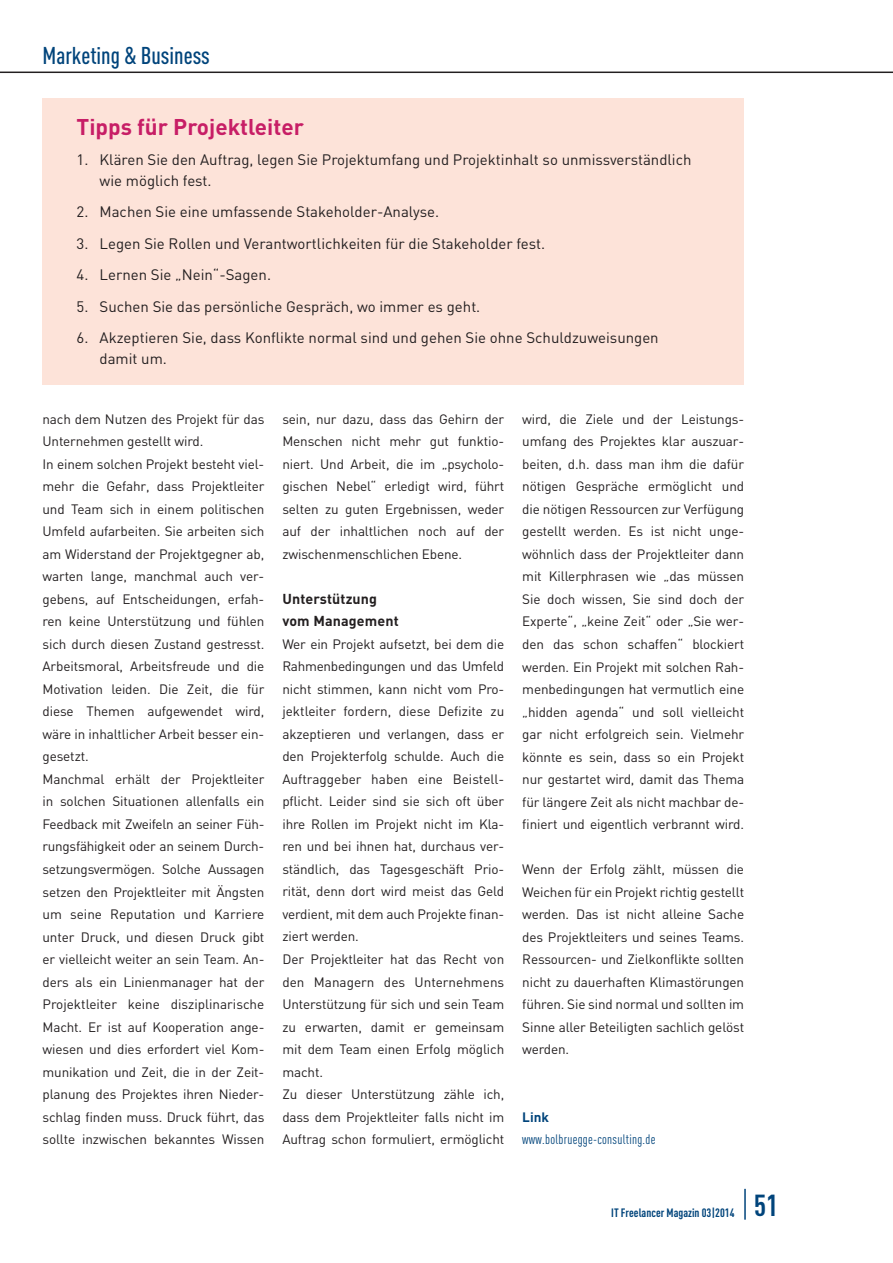
<style>
.page{position:relative;width:893px;height:1263px;background:#fff}
.page>*{position:absolute;margin:0;border:0;box-sizing:border-box;transform-origin:0 0}
.t1{font:700 30px "DIN Cond";color:#00447b}
.t2{font:500 24px "DIN Cond";color:#00447b}
.t3{font:700 22.5px "DIN";color:#c71e66}
.t4{font:15px/21px "DIN";color:#231f20}
.t5{font:700 14.25px/22.5px "DIN";letter-spacing:.01em;color:#231f20}
.t6{font:13.5px/22.5px "DIN";letter-spacing:-.01em;color:#231f20;text-align:justify}
.t7{font:13.5px "DIN Cond";letter-spacing:.02em;color:#00447b}
.t8{font:700 13.5px "DIN";color:#00447b}
.t9{font:700 12px "DIN Cond";color:#00447b}
</style>
<div class="page">
<hr style="left:0;top:72px;width:893px;height:1px;background:#231f20">
<hr style="left:744px;top:1189px;width:2px;height:31px;background:#00447b">
<div style="left:43px;top:98px;width:701px;height:287px;background:#fde3d9"></div>
<h2 class="t2" style="left:43px;top:42px;width:169px">Marketing &amp; Business</h2>
<h3 class="t3" style="left:77px;top:112px;width:229px">Tipps für Projektleiter</h3>
<p class="t4" style="left:100px;top:149px;width:593px;text-indent:-23px">1. Klären Sie den Auftrag, legen Sie Projektumfang und Projektinhalt so unmissverständlich wie möglich fest.</p>
<p class="t4" style="left:77px;top:201px;width:364px">2. Machen Sie eine umfassende Stakeholder-Analyse.</p>
<p class="t4" style="left:77px;top:233px;width:470px">3. Legen Sie Rollen und Verantwortlichkeiten für die Stakeholder fest.</p>
<p class="t4" style="left:77px;top:264px;width:196px">4. Lernen Sie „Nein“-Sagen.</p>
<p class="t4" style="left:77px;top:296px;width:405px">5. Suchen Sie das persönliche Gespräch, wo immer es geht.</p>
<p class="t4" style="left:100px;top:327px;width:561px;text-indent:-23px">6. Akzeptieren Sie, dass Konflikte normal sind und gehen Sie ohne Schuldzuweisungen damit um.</p>
<p class="t6" style="left:43px;top:407px;width:223px;text-align:left">nach dem Nutzen des Projekt für das Unternehmen gestellt wird.<br>In einem solchen Projekt besteht viel&shy;mehr die Gefahr, dass Projektleiter und Team sich in einem politischen Umfeld aufarbeiten. Sie arbeiten sich am Widerstand der Projektgegner ab, warten lange, manchmal auch ver&shy;gebens, auf Entscheidungen, erfah&shy;ren keine Unterstützung und fühlen sich durch diesen Zustand gestresst.<br>Arbeitsmoral, Arbeitsfreude und die Motivation leiden. Die Zeit, die für diese Themen aufgewendet wird, wäre in inhaltlicher Arbeit besser ein&shy;gesetzt.<br>Manchmal erhält der Projektleiter in solchen Situationen allenfalls ein Feedback mit Zweifeln an seiner Füh&shy;rungsfähigkeit oder an seinem Durch&shy;setzungsvermögen. Solche Aussagen setzen den Projektleiter mit Ängsten um seine Reputation und Karriere unter Druck, und diesen Druck gibt er vielleicht weiter an sein Team. An&shy;ders als ein Linienmanager hat der Projektleiter keine disziplinarische Macht. Er ist auf Kooperation ange&shy;wiesen und dies erfordert viel Kom&shy;munikation und Zeit, die in der Zeit&shy;planung des Projektes ihren Nieder&shy;schlag finden muss. Druck führt, das sollte inzwischen bekanntes Wissen</p>
<p class="t6" style="left:282px;top:408px;width:223px">sein, nur dazu, dass das Gehirn der Menschen nicht mehr gut funktio&shy;niert. Und Arbeit, die im „psycholo&shy;gischen Nebel“ erledigt wird, führt selten zu guten Ergebnissen, weder auf der inhaltlichen noch auf der zwischenmenschlichen Ebene.</p>
<p class="t5" style="left:282px;top:587px;width:118px">Unterstützung vom Management</p>
<p class="t6" style="left:282px;top:632px;width:223px;text-align:left">Wer ein Projekt aufsetzt, bei dem die Rahmenbedingungen und das Umfeld nicht stimmen, kann nicht vom Pro&shy;jektleiter fordern, diese Defizite zu akzeptieren und verlangen, dass er den Projekterfolg schulde. Auch die Auftraggeber haben eine Beistell&shy;pflicht. Leider sind sie sich oft über ihre Rollen im Projekt nicht im Kla&shy;ren und bei ihnen hat, durchaus ver&shy;ständlich, das Tagesgeschäft Prio&shy;rität, denn dort wird meist das Geld verdient, mit dem auch Projekte finan&shy;ziert werden.<br>Der Projektleiter hat das Recht von den Managern des Unternehmens Unterstützung für sich und sein Team zu erwarten, damit er gemeinsam mit dem Team einen Erfolg möglich macht.<br>Zu dieser Unterstützung zähle ich, dass dem Projektleiter falls nicht im Auftrag schon formuliert, ermöglicht</p>
<p class="t6" style="left:522px;top:407px;width:223px">wird, die Ziele und der Leistungs&shy;umfang des Projektes klar auszuar&shy;beiten, d.h. dass man ihm die dafür nötigen Gespräche ermöglicht und die nötigen Ressourcen zur Verfügung gestellt werden. Es ist nicht unge&shy;wöhnlich dass der Projektleiter dann mit Killerphrasen wie „das müssen Sie doch wissen, Sie sind doch der Experte“, „keine Zeit“ oder „Sie wer&shy;den das schon schaffen“ blockiert werden. Ein Projekt mit solchen Rah&shy;menbedingungen hat vermutlich eine „hidden agenda“ und soll vielleicht gar nicht erfolgreich sein. Vielmehr könnte es sein, dass so ein Projekt nur gestartet wird, damit das Thema für längere Zeit als nicht machbar de&shy;finiert und eigentlich verbrannt wird.</p>
<p class="t6" style="left:522px;top:858px;width:223px">Wenn der Erfolg zählt, müssen die Weichen für ein Projekt richtig gestellt werden. Das ist nicht alleine Sache des Projektleiters und seines Teams.<br>Ressourcen- und Zielkonflikte sollten nicht zu dauerhaften Klimastörungen führen. Sie sind normal und sollten im Sinne aller Beteiligten sachlich gelöst werden.</p>
<p class="t8" style="left:522px;top:1108px;width:28px">Link</p>
<p class="t7" style="left:522px;top:1131px;width:135px">www.bolbruegge-consulting.de</p>
<p class="t9" style="left:611px;top:1205px;width:125px">IT Freelancer Magazin 03|2014</p>
<h1 class="t1" style="left:754px;top:1187px;width:26px">51</h1>
</div>
